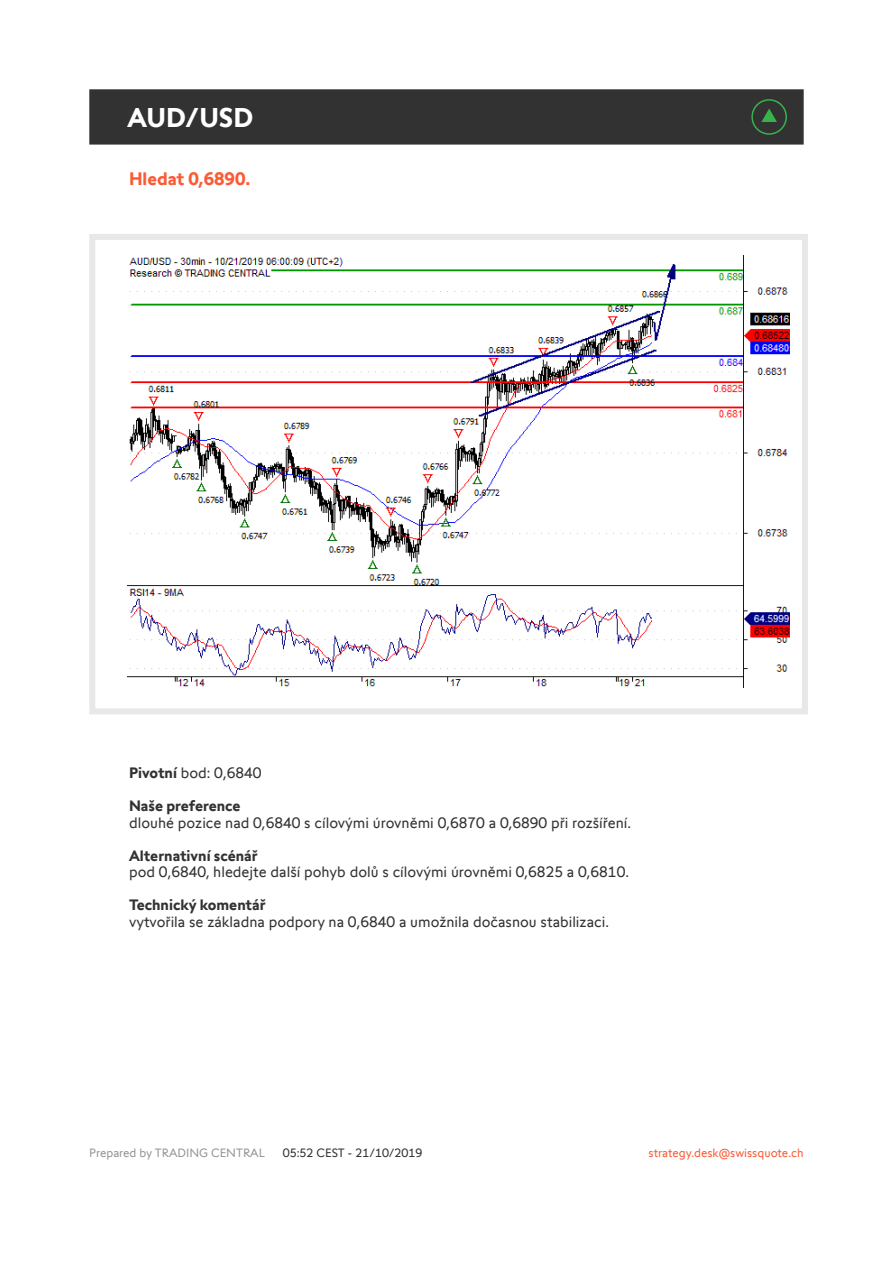
<style>
.page{position:relative;width:893px;height:1263px;background:#fff}
.page>*{position:absolute;margin:0;border:0;box-sizing:border-box;transform-origin:0 0}
.t1{font:700 27px "Swissquote CT";color:#fff}
.t2{font:700 18px "Swissquote CT";color:#fa5b35}
.t3{font:15px "Swissquote CT";color:#323232}
.t4{font:700 15px "Swissquote CT";color:#323232}
.t5{font:12px "Swissquote CT";color:#fa5b35}
.t6{font:12px "Swissquote CT";color:#939598}
.t7{font:12px "Swissquote CT";color:#323232}
.s1{font-weight:700}
</style>
<div class="page">
<div style="left:89px;top:234px;width:719px;height:480px;border:6px solid #e9e8e7"></div>
<div style="left:89px;top:89px;width:715px;height:56px;background:#323232;border:2px solid #323232"></div>
<img style="left:128px;top:255px;width:661px;height:432px">
<svg style="left:751px;top:99px;width:36px;height:36px"></svg>
<h1 class="t1" style="left:128px;top:101px;width:127px">AUD/USD</h1>
<p class="t2" style="left:129px;top:168px;width:123px">Hledat 0,6890.</p>
<p class="t3" style="left:129px;top:764px;width:134px"><span class="s1">Pivotní</span> bod: 0,6840</p>
<p class="t4" style="left:129px;top:797px;width:113px">Naše preference</p>
<p class="t3" style="left:129px;top:814px;width:503px">dlouhé pozice nad 0,6840 s cílovými úrovněmi 0,6870 a 0,6890 při rozšíření.</p>
<p class="t4" style="left:129px;top:846px;width:130px">Alternativní scénář</p>
<p class="t3" style="left:129px;top:863px;width:501px">pod 0,6840, hledejte další pohyb dolů s cílovými úrovněmi 0,6825 a 0,6810.</p>
<p class="t4" style="left:129px;top:896px;width:138px">Technický komentář</p>
<p class="t3" style="left:129px;top:913px;width:481px">vytvořila se základna podpory na 0,6840 a umožnila dočasnou stabilizaci.</p>
<p class="t6" style="left:89px;top:1145px;width:177px">Prepared by TRADING CENTRAL</p>
<p class="t7" style="left:283px;top:1145px;width:141px">05:52 CEST - 21/10/2019</p>
<p class="t5" style="left:649px;top:1145px;width:157px">strategy.desk@swissquote.ch</p>
</div>
